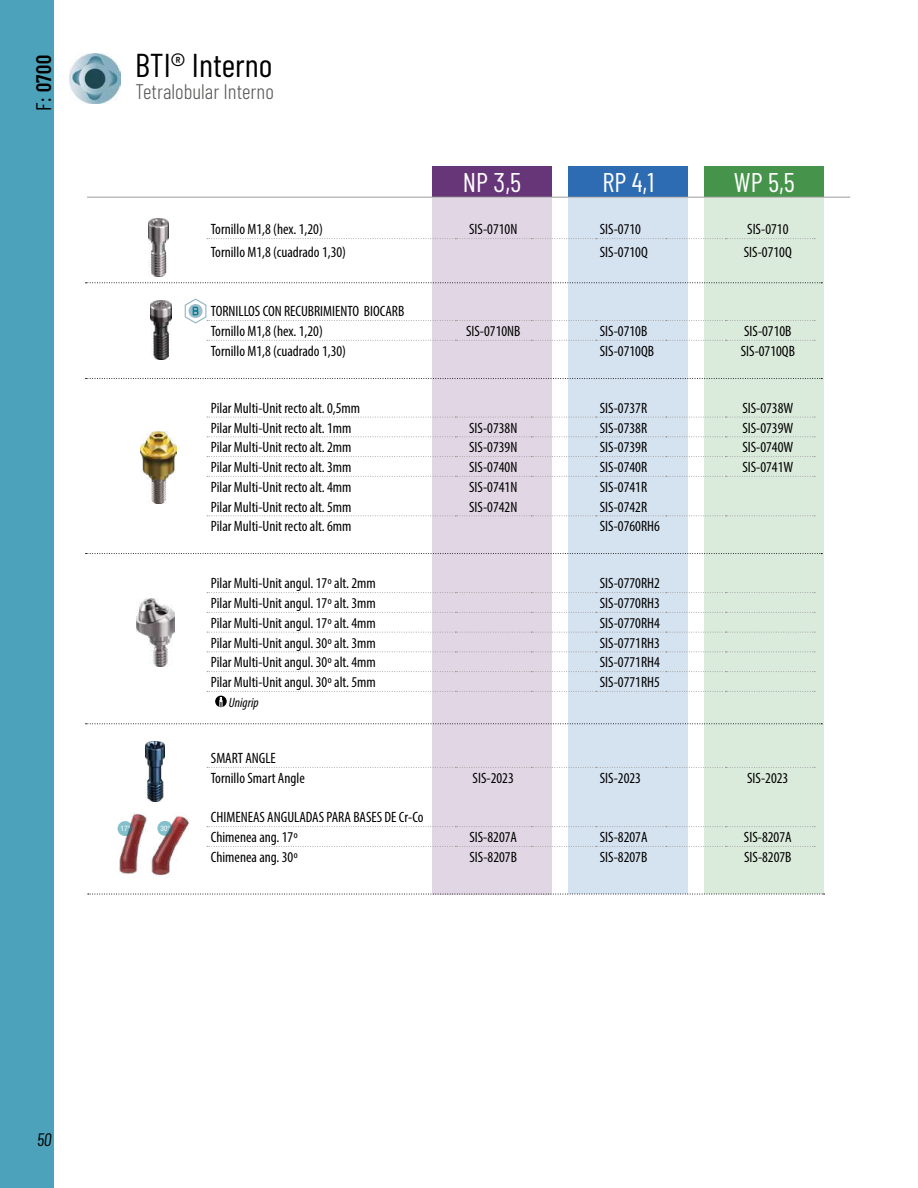
<style>
.page{position:relative;width:918px;height:1188px;background:#fff}
.page>*{position:absolute;margin:0;border:0;box-sizing:border-box;transform-origin:0 0}
.t1{font:33px "Barlow Condensed";color:#000}
.t2{font:27px "Barlow Condensed";color:#fff}
.t3{font:300 21px "Barlow Condensed";color:#575756}
.t4{font:600 21px "Barlow Condensed";color:#000}
.t5{font:italic 18px "Barlow Condensed";color:#000}
.t6{font:condensed 15px/19.8px "Myriad Pro";color:#000}
.t7{font:italic condensed 13.5px "Myriad Pro";color:#000}
.t8{font:condensed 7.05px "Helvetica";color:#fff}
.s1{font-weight:400}
</style>
<div class="page">
<img style="left:148px;top:219px;width:21px;height:57px">
<img style="left:69px;top:53px;width:51px;height:51px">
<img style="left:117px;top:813px;width:30px;height:62px">
<img style="left:151px;top:816px;width:38px;height:60px">
<svg style="left:118px;top:821px;width:15px;height:15px"></svg>
<svg style="left:157px;top:821px;width:16px;height:15px"></svg>
<img style="left:137px;top:599px;width:37px;height:68px">
<img style="left:150px;top:300px;width:22px;height:59px">
<img style="left:146px;top:742px;width:19px;height:59px">
<img style="left:140px;top:431px;width:37px;height:72px">
<div style="left:705px;top:166px;width:119px;height:30px;background:#46944c"></div>
<div style="left:432px;top:166px;width:120px;height:30px;background:#673679"></div>
<div style="left:569px;top:166px;width:119px;height:30px;background:#2d6cb3"></div>
<div style="left:705px;top:198px;width:119px;height:696px;background:#daeadb"></div>
<div style="left:433px;top:198px;width:119px;height:696px;background:#e1d7e4"></div>
<div style="left:569px;top:198px;width:119px;height:696px;background:#d5e2f0"></div>
<svg style="left:207px;top:238px;width:608px;height:1px"></svg>
<svg style="left:185px;top:298px;width:630px;height:26px"></svg>
<svg style="left:207px;top:340px;width:608px;height:1px"></svg>
<svg style="left:207px;top:417px;width:608px;height:1px"></svg>
<svg style="left:207px;top:436px;width:608px;height:1px"></svg>
<svg style="left:207px;top:456px;width:608px;height:1px"></svg>
<svg style="left:207px;top:476px;width:608px;height:1px"></svg>
<svg style="left:207px;top:592px;width:608px;height:1px"></svg>
<svg style="left:207px;top:612px;width:608px;height:1px"></svg>
<svg style="left:207px;top:632px;width:608px;height:1px"></svg>
<svg style="left:207px;top:651px;width:608px;height:1px"></svg>
<svg style="left:207px;top:767px;width:608px;height:1px"></svg>
<svg style="left:207px;top:826px;width:608px;height:1px"></svg>
<svg style="left:207px;top:846px;width:608px;height:1px"></svg>
<svg style="left:207px;top:671px;width:608px;height:1px"></svg>
<svg style="left:207px;top:515px;width:608px;height:1px"></svg>
<svg style="left:207px;top:691px;width:608px;height:16px"></svg>
<svg style="left:86px;top:378px;width:736px;height:1px"></svg>
<svg style="left:86px;top:282px;width:736px;height:1px"></svg>
<svg style="left:86px;top:553px;width:736px;height:1px"></svg>
<svg style="left:86px;top:723px;width:736px;height:1px"></svg>
<svg style="left:88px;top:894px;width:737px;height:1px"></svg>
<hr style="left:87px;top:197px;width:763px;height:1px;background:#9d9d9c">
<div style="left:0;top:0;width:54px;height:1188px;background:#4da2bb"></div>
<h3 class="t4" style="left:30px;top:111px;width:57px;rotate:-90deg"><span class="s1">F:</span> 0700</h3>
<h1 class="t1" style="left:135px;top:44px;width:139px">BTI® Interno</h1>
<h3 class="t3" style="left:136px;top:79px;width:140px">Tetralobular Interno</h3>
<h2 class="t2" style="left:463px;top:165px;width:60px">NP 3,5</h2>
<h2 class="t2" style="left:602px;top:165px;width:53px">RP 4,1</h2>
<h2 class="t2" style="left:734px;top:165px;width:63px">WP 5,5</h2>
<p class="t6" style="left:211px;top:219px;width:113px">Tornillo M1,8 (hex. 1,20)</p>
<p class="t6" style="left:469px;top:219px;width:50px">SIS-0710N</p>
<p class="t6" style="left:600px;top:219px;width:43px">SIS-0710</p>
<p class="t6" style="left:747px;top:219px;width:43px">SIS-0710</p>
<p class="t6" style="left:211px;top:242px;width:137px">Tornillo M1,8 (cuadrado 1,30)</p>
<p class="t6" style="left:600px;top:242px;width:49px">SIS-0710Q</p>
<p class="t6" style="left:744px;top:242px;width:49px">SIS-0710Q</p>
<p class="t6" style="left:211px;top:301px;width:195px">TORNILLOS CON RECUBRIMIENTO BIOCARB<br>Tornillo M1,8 (hex. 1,20)</p>
<p class="t6" style="left:466px;top:321px;width:56px">SIS-0710NB</p>
<p class="t6" style="left:600px;top:321px;width:49px">SIS-0710B</p>
<p class="t6" style="left:744px;top:321px;width:49px">SIS-0710B</p>
<p class="t6" style="left:211px;top:341px;width:137px">Tornillo M1,8 (cuadrado 1,30)</p>
<p class="t6" style="left:600px;top:341px;width:56px">SIS-0710QB</p>
<p class="t6" style="left:741px;top:341px;width:56px">SIS-0710QB</p>
<p class="t6" style="left:211px;top:398px;width:151px">Pilar Multi-Unit recto alt. 0,5mm</p>
<p class="t6" style="left:600px;top:398px;width:49px">SIS-0737R</p>
<p class="t6" style="left:742px;top:398px;width:52px">SIS-0738W</p>
<p class="t6" style="left:211px;top:418px;width:142px">Pilar Multi-Unit recto alt. 1mm</p>
<p class="t6" style="left:469px;top:418px;width:50px">SIS-0738N</p>
<p class="t6" style="left:600px;top:418px;width:49px">SIS-0738R</p>
<p class="t6" style="left:742px;top:418px;width:52px">SIS-0739W</p>
<p class="t6" style="left:211px;top:437px;width:142px">Pilar Multi-Unit recto alt. 2mm</p>
<p class="t6" style="left:469px;top:437px;width:50px">SIS-0739N</p>
<p class="t6" style="left:600px;top:437px;width:49px">SIS-0739R</p>
<p class="t6" style="left:742px;top:437px;width:52px">SIS-0740W</p>
<p class="t6" style="left:211px;top:457px;width:142px">Pilar Multi-Unit recto alt. 3mm</p>
<p class="t6" style="left:469px;top:457px;width:50px">SIS-0740N</p>
<p class="t6" style="left:600px;top:457px;width:49px">SIS-0740R</p>
<p class="t6" style="left:742px;top:457px;width:52px">SIS-0741W</p>
<p class="t6" style="left:211px;top:477px;width:142px">Pilar Multi-Unit recto alt. 4mm</p>
<p class="t6" style="left:469px;top:477px;width:50px">SIS-0741N</p>
<p class="t6" style="left:600px;top:477px;width:49px">SIS-0741R</p>
<p class="t6" style="left:211px;top:497px;width:142px">Pilar Multi-Unit recto alt. 5mm</p>
<p class="t6" style="left:469px;top:497px;width:50px">SIS-0742N</p>
<p class="t6" style="left:600px;top:497px;width:49px">SIS-0742R</p>
<p class="t6" style="left:211px;top:516px;width:142px">Pilar Multi-Unit recto alt. 6mm</p>
<p class="t6" style="left:600px;top:516px;width:62px">SIS-0760RH6</p>
<p class="t6" style="left:211px;top:573px;width:166px">Pilar Multi-Unit angul. 17º alt. 2mm</p>
<p class="t6" style="left:600px;top:573px;width:62px">SIS-0770RH2</p>
<p class="t6" style="left:211px;top:593px;width:166px">Pilar Multi-Unit angul. 17º alt. 3mm</p>
<p class="t6" style="left:600px;top:593px;width:62px">SIS-0770RH3</p>
<p class="t6" style="left:211px;top:613px;width:166px">Pilar Multi-Unit angul. 17º alt. 4mm</p>
<p class="t6" style="left:600px;top:613px;width:62px">SIS-0770RH4</p>
<p class="t6" style="left:211px;top:633px;width:166px">Pilar Multi-Unit angul. 30º alt. 3mm</p>
<p class="t6" style="left:600px;top:633px;width:62px">SIS-0771RH3</p>
<p class="t6" style="left:211px;top:652px;width:166px">Pilar Multi-Unit angul. 30º alt. 4mm</p>
<p class="t6" style="left:600px;top:652px;width:62px">SIS-0771RH4</p>
<p class="t6" style="left:211px;top:672px;width:166px">Pilar Multi-Unit angul. 30º alt. 5mm</p>
<p class="t6" style="left:600px;top:672px;width:62px">SIS-0771RH5</p>
<p class="t7" style="left:229px;top:695px;width:31px">Unigrip</p>
<p class="t8" style="left:120px;top:824px;width:11px">17º</p>
<p class="t8" style="left:160px;top:824px;width:11px">30º</p>
<p class="t6" style="left:211px;top:748px;width:95px">SMART ANGLE<br>Tornillo Smart Angle</p>
<p class="t6" style="left:211px;top:807px;width:214px">CHIMENEAS ANGULADAS PARA BASES DE Cr-Co<br>Chimenea ang. 17º</p>
<p class="t6" style="left:473px;top:768px;width:43px">SIS-2023</p>
<p class="t6" style="left:600px;top:768px;width:43px">SIS-2023</p>
<p class="t6" style="left:747px;top:768px;width:43px">SIS-2023</p>
<p class="t6" style="left:469px;top:827px;width:49px">SIS-8207A</p>
<p class="t6" style="left:600px;top:827px;width:49px">SIS-8207A</p>
<p class="t6" style="left:744px;top:827px;width:49px">SIS-8207A</p>
<p class="t6" style="left:211px;top:847px;width:88px">Chimenea ang. 30º</p>
<p class="t6" style="left:470px;top:847px;width:49px">SIS-8207B</p>
<p class="t6" style="left:600px;top:847px;width:49px">SIS-8207B</p>
<p class="t6" style="left:744px;top:847px;width:49px">SIS-8207B</p>
<p class="t5" style="left:37px;top:1128px;width:16px">50</p>
</div>
